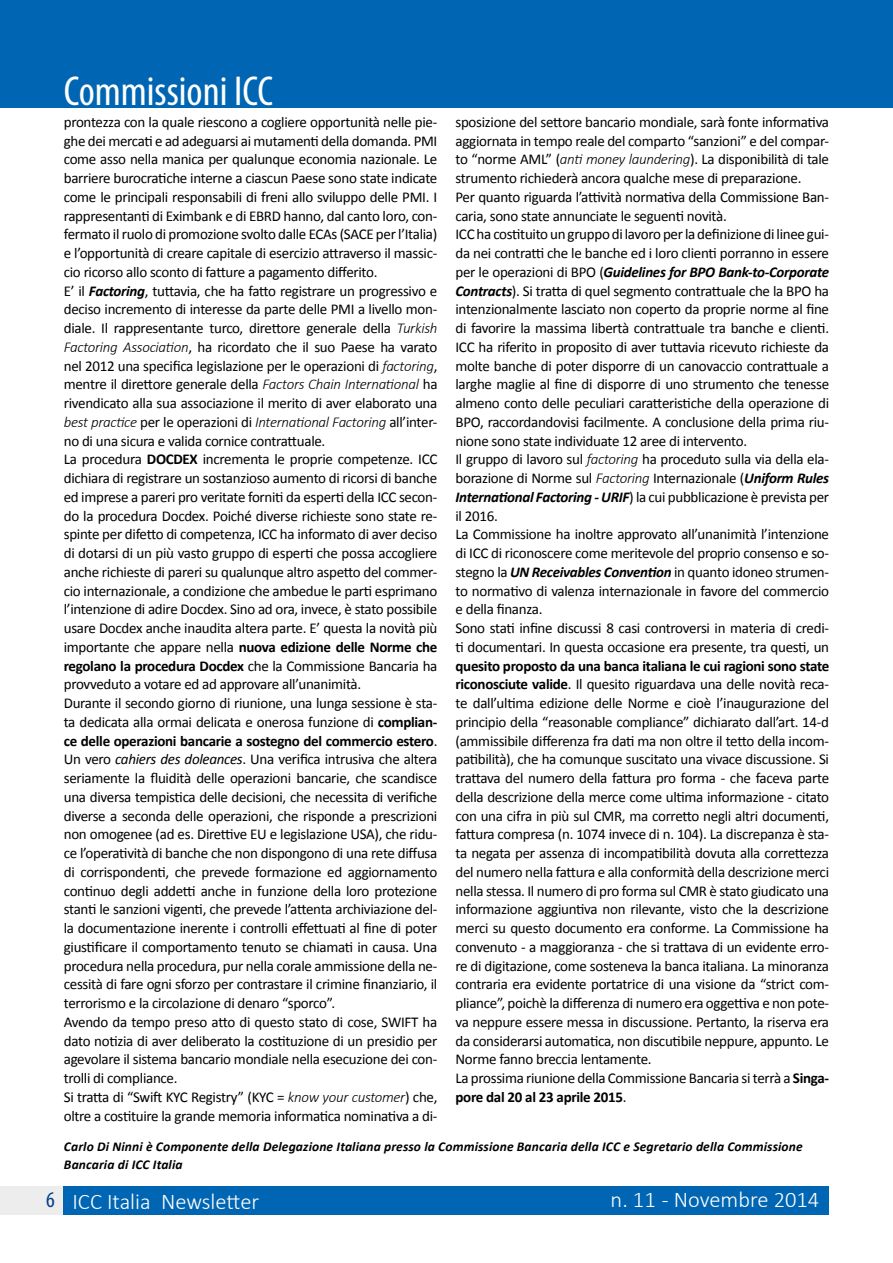
<style>
.page{position:relative;width:893px;height:1263px;background:#fff}
.page>*{position:absolute;margin:0;border:0;box-sizing:border-box;transform-origin:0 0}
.t1{font:condensed 42px "Myriad Pro";color:#fff}
.t2{font:300 22.5px "Calibri";color:#fff}
.t3{font:condensed 22.5px "Myriad Pro";color:#023f88}
.t4{font:15px/18.8px "Calibri";letter-spacing:-.02em;color:#000}
.t5{font:italic 700 13.5px/18.8px "Calibri";letter-spacing:.01em;color:#000}
.s1{font-weight:700;font-style:italic}
.s2{font-weight:300;font-style:italic}
.s3{font-weight:700}
.s4{font-style:italic}
</style>
<div class="page">
<div style="left:0;top:1187px;width:64px;height:28px;background:#ededed"></div>
<div style="left:64px;top:1187px;width:765px;height:28px;background:#0066b3"></div>
<div style="left:0;top:0;width:893px;height:107px;background:#0066b3"></div>
<h2 class="t3" style="left:46px;top:1186px;width:10px">6</h2>
<h1 class="t1" style="left:64px;top:65px;width:211px">Commissioni ICC</h1>
<p class="t4" style="left:64px;top:112px;width:375px">prontezza con la quale riescono a cogliere opportunità nelle pie&shy;ghe dei mercati e ad adeguarsi ai mutamenti della domanda. PMI come asso nella manica per qualunque economia nazionale. Le barriere burocratiche interne a ciascun Paese sono state indicate come le principali responsabili di freni allo sviluppo delle PMI. I rappresentanti di Eximbank e di EBRD hanno, dal canto loro, con&shy;fermato il ruolo di promozione svolto dalle ECAs (SACE per l’Italia) e l’opportunità di creare capitale di esercizio attraverso il massic&shy;cio ricorso allo sconto di fatture a pagamento differito.<br>E’ il <span class="s1">Factoring</span>, tuttavia, che ha fatto registrare un progressivo e deciso incremento di interesse da parte delle PMI a livello mon&shy;diale. Il rappresentante turco, direttore generale della <span class="s2">Turkish Factoring Association</span>, ha ricordato che il suo Paese ha varato nel 2012 una specifica legislazione per le operazioni di <span class="s2">factoring</span>, mentre il direttore generale della <span class="s2">Factors Chain International</span> ha rivendicato alla sua associazione il merito di aver elaborato una <span class="s2">best practice</span> per le operazioni di <span class="s2">International Factoring</span> all’inter&shy;no di una sicura e valida cornice contrattuale.<br>La procedura <span class="s3">DOCDEX</span> incrementa le proprie competenze. ICC dichiara di registrare un sostanzioso aumento di ricorsi di banche ed imprese a pareri pro veritate forniti da esperti della ICC secon&shy;do la procedura Docdex. Poiché diverse richieste sono state re&shy;spinte per difetto di competenza, ICC ha informato di aver deciso di dotarsi di un più vasto gruppo di esperti che possa accogliere anche richieste di pareri su qualunque altro aspetto del commer&shy;cio internazionale, a condizione che ambedue le parti esprimano l’intenzione di adire Docdex. Sino ad ora, invece, è stato possibile usare Docdex anche inaudita altera parte. E’ questa la novità più importante che appare nella <span class="s3">nuova edizione delle Norme che regolano la procedura Docdex</span> che la Commissione Bancaria ha provveduto a votare ed ad approvare all’unanimità.<br>Durante il secondo giorno di riunione, una lunga sessione è sta&shy;ta dedicata alla ormai delicata e onerosa funzione di <span class="s3">complian&shy;ce delle operazioni bancarie a sostegno del commercio estero</span>.<br>Un vero <span class="s4">cahiers des doleances</span>. Una verifica intrusiva che altera seriamente la fluidità delle operazioni bancarie, che scandisce una diversa tempistica delle decisioni, che necessita di verifiche diverse a seconda delle operazioni, che risponde a prescrizioni non omogenee (ad es. Direttive EU e legislazione USA), che ridu&shy;ce l’operatività di banche che non dispongono di una rete diffusa di corrispondenti, che prevede formazione ed aggiornamento continuo degli addetti anche in funzione della loro protezione stanti le sanzioni vigenti, che prevede l’attenta archiviazione del&shy;la documentazione inerente i controlli effettuati al fine di poter giustificare il comportamento tenuto se chiamati in causa. Una procedura nella procedura, pur nella corale ammissione della ne&shy;cessità di fare ogni sforzo per contrastare il crimine finanziario, il terrorismo e la circolazione di denaro “sporco”.<br>Avendo da tempo preso atto di questo stato di cose, SWIFT ha dato notizia di aver deliberato la costituzione di un presidio per agevolare il sistema bancario mondiale nella esecuzione dei con&shy;trolli di compliance.<br>Si tratta di “Swift KYC Registry” (KYC = <span class="s2">know your customer</span>) che, oltre a costituire la grande memoria informatica nominativa a di-</p>
<p class="t4" style="left:455px;top:112px;width:375px">sposizione del settore bancario mondiale, sarà fonte informativa aggiornata in tempo reale del comparto “sanzioni” e del compar&shy;to “norme AML” (<span class="s2">anti money laundering</span>). La disponibilità di tale strumento richiederà ancora qualche mese di preparazione.<br>Per quanto riguarda l’attività normativa della Commissione Ban&shy;caria, sono state annunciate le seguenti novità.<br>ICC ha costituito un gruppo di lavoro per la definizione di linee gui&shy;da nei contratti che le banche ed i loro clienti porranno in essere per le operazioni di BPO (<span class="s1">Guidelines for BPO Bank-to-Corporate Contracts</span>). Si tratta di quel segmento contrattuale che la BPO ha intenzionalmente lasciato non coperto da proprie norme al fine di favorire la massima libertà contrattuale tra banche e clienti.<br>ICC ha riferito in proposito di aver tuttavia ricevuto richieste da molte banche di poter disporre di un canovaccio contrattuale a larghe maglie al fine di disporre di uno strumento che tenesse almeno conto delle peculiari caratteristiche della operazione di BPO, raccordandovisi facilmente. A conclusione della prima riu&shy;nione sono state individuate 12 aree di intervento.<br>Il gruppo di lavoro sul <span class="s2">factoring</span> ha proceduto sulla via della ela&shy;borazione di Norme sul <span class="s2">Factoring</span> Internazionale (<span class="s1">Uniform Rules International Factoring - URIF</span>) la cui pubblicazione è prevista per il 2016.<br>La Commissione ha inoltre approvato all’unanimità l’intenzione di ICC di riconoscere come meritevole del proprio consenso e so&shy;stegno la <span class="s1">UN Receivables Convention</span> in quanto idoneo strumen&shy;to normativo di valenza internazionale in favore del commercio e della finanza.<br>Sono stati infine discussi 8 casi controversi in materia di credi&shy;ti documentari. In questa occasione era presente, tra questi, un</p>
<p class="t4" style="left:455px;top:656px;width:375px"><span class="s3">quesito proposto da una banca italiana le cui ragioni sono state riconosciute valide</span>. Il quesito riguardava una delle novità reca&shy;te dall’ultima edizione delle Norme e cioè l’inaugurazione del principio della “reasonable compliance” dichiarato dall’art. 14-d (ammissibile differenza fra dati ma non oltre il tetto della incom&shy;patibilità), che ha comunque suscitato una vivace discussione. Si trattava del numero della fattura pro forma - che faceva parte della descrizione della merce come ultima informazione - citato con una cifra in più sul CMR, ma corretto negli altri documenti, fattura compresa (n. 1074 invece di n. 104). La discrepanza è sta&shy;ta negata per assenza di incompatibilità dovuta alla correttezza del numero nella fattura e alla conformità della descrizione merci nella stessa. Il numero di pro forma sul CMR è stato giudicato una informazione aggiuntiva non rilevante, visto che la descrizione merci su questo documento era conforme. La Commissione ha convenuto - a maggioranza - che si trattava di un evidente erro&shy;re di digitazione, come sosteneva la banca italiana. La minoranza contraria era evidente portatrice di una visione da “strict com&shy;pliance”, poichè la differenza di numero era oggettiva e non pote&shy;va neppure essere messa in discussione. Pertanto, la riserva era da considerarsi automatica, non discutibile neppure, appunto. Le Norme fanno breccia lentamente.<br>La prossima riunione della Commissione Bancaria si terrà a <span class="s3">Singa&shy;pore dal 20 al 23 aprile 2015</span>.</p>
<p class="t5" style="left:64px;top:1137px;width:740px">Carlo Di Ninni è Componente della Delegazione Italiana presso la Commissione Bancaria della ICC e Segretario della Commissione<br>Bancaria di ICC Italia</p>
<h2 class="t2" style="left:72px;top:1187px;width:188px">ICC Italia Newsletter</h2>
<h2 class="t2" style="left:611px;top:1186px;width:210px">n. 11 - Novembre 2014</h2>
</div>
